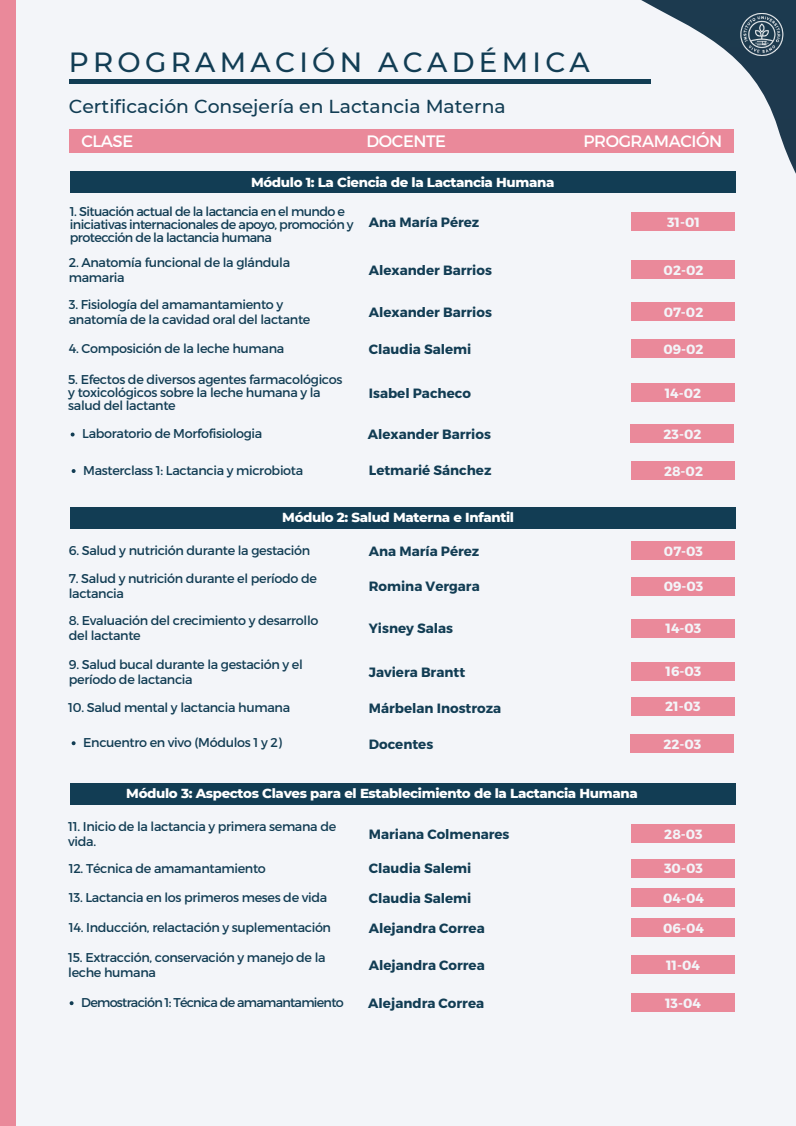
<style>
.page{position:relative;width:796px;height:1126px;background:#fff}
.page>*{position:absolute;margin:0;border:0;box-sizing:border-box;transform-origin:0 0}
.t1{font:500 27.67px "Montserrat";letter-spacing:.155em;color:#123d54}
.t2{font:500 18.75px "Montserrat";color:#123d54}
.t3{font:16.5px "Montserrat";letter-spacing:-.025em;color:#fff}
.t4{font:700 13.42px "Montserrat";color:#123d54}
.t5{font:800 13.35px "Montserrat";letter-spacing:-.025em;color:#fff}
.t6{font:700 13.35px "Montserrat";color:#f3f5f9}
.t7{font:12.75px/15.2px "Montserrat";letter-spacing:-.025em;color:#123d54}
.t8{font:12.75px/13px "Montserrat";letter-spacing:-.045em;color:#123d54}
.t9{font:12.75px "Montserrat";letter-spacing:-.055em;color:#123d54}
</style>
<div class="page">
<div style="left:0;top:0;width:795px;height:1125px;background:#f3f5f9"></div>
<svg style="left:526px;top:0;width:269px;height:231px"></svg>
<img style="left:731px;top:6px;width:59px;height:59px">
<div style="left:631px;top:212px;width:103px;height:19px;background:#ea899a"></div>
<div style="left:631px;top:541px;width:103px;height:19px;background:#ea899a"></div>
<div style="left:631px;top:260px;width:103px;height:19px;background:#ea899a"></div>
<div style="left:631px;top:576px;width:103px;height:19px;background:#ea899a"></div>
<div style="left:631px;top:302px;width:103px;height:19px;background:#ea899a"></div>
<div style="left:631px;top:618px;width:103px;height:19px;background:#ea899a"></div>
<div style="left:70px;top:171px;width:665px;height:22px;background:#123d54"></div>
<div style="left:70px;top:507px;width:665px;height:22px;background:#123d54"></div>
<div style="left:0;top:0;width:15px;height:1125px;background:#ea899a"></div>
<hr style="left:69px;top:79px;width:581px;height:4px;background:#123d54">
<div style="left:631px;top:339px;width:103px;height:19px;background:#ea899a"></div>
<div style="left:631px;top:662px;width:103px;height:18px;background:#ea899a"></div>
<div style="left:631px;top:383px;width:103px;height:18px;background:#ea899a"></div>
<div style="left:631px;top:697px;width:103px;height:18px;background:#ea899a"></div>
<div style="left:631px;top:461px;width:103px;height:18px;background:#ea899a"></div>
<div style="left:630px;top:733px;width:103px;height:19px;background:#ea899a"></div>
<svg style="left:72px;top:469px;width:4px;height:4px"></svg>
<svg style="left:72px;top:741px;width:4px;height:4px"></svg>
<div style="left:70px;top:129px;width:663px;height:23px;background:#ea899a"></div>
<div style="left:631px;top:823px;width:103px;height:19px;background:#ea899a"></div>
<div style="left:631px;top:858px;width:103px;height:19px;background:#ea899a"></div>
<div style="left:631px;top:888px;width:103px;height:18px;background:#ea899a"></div>
<div style="left:70px;top:782px;width:665px;height:22px;background:#123d54"></div>
<div style="left:631px;top:918px;width:103px;height:18px;background:#ea899a"></div>
<div style="left:631px;top:954px;width:103px;height:19px;background:#ea899a"></div>
<div style="left:631px;top:992px;width:103px;height:19px;background:#ea899a"></div>
<div style="left:630px;top:424px;width:103px;height:19px;background:#ea899a"></div>
<svg style="left:71px;top:432px;width:4px;height:4px"></svg>
<h1 class="t1" style="left:69px;top:45px;width:522px">PROGRAMACIÓN ACADÉMICA</h1>
<h2 class="t2" style="left:69px;top:94px;width:438px">Certificación Consejería en Lactancia Materna</h2>
<p class="t3" style="left:81px;top:131px;width:53px">CLASE</p>
<p class="t3" style="left:366px;top:131px;width:81px">DOCENTE</p>
<p class="t3" style="left:583px;top:131px;width:140px">PROGRAMACIÓN</p>
<p class="t5" style="left:251px;top:174px;width:305px">Módulo 1: La Ciencia de la Lactancia Humana</p>
<p class="t8" style="left:70px;top:205px;width:285px">1. Situación actual de la lactancia en el mundo e iniciativas internacionales de apoyo, promoción y protección de la lactancia humana</p>
<p class="t4" style="left:369px;top:213px;width:112px">Ana María Pérez</p>
<p class="t7" style="left:69px;top:254px;width:223px">2. Anatomía funcional de la glándula mamaria</p>
<p class="t4" style="left:369px;top:261px;width:125px">Alexander Barrios</p>
<p class="t7" style="left:69px;top:296px;width:243px">3. Fisiología del amamantamiento y anatomía de la cavidad oral del lactante</p>
<p class="t4" style="left:369px;top:303px;width:125px">Alexander Barrios</p>
<p class="t7" style="left:69px;top:340px;width:217px">4. Composición de la leche humana</p>
<p class="t4" style="left:369px;top:340px;width:104px">Claudia Salemi</p>
<p class="t7" style="left:68px;top:372px;width:275px;line-height:13px">5. Efectos de diversos agentes farmacológicos y toxicológicos sobre la leche humana y la salud del lactante</p>
<p class="t4" style="left:369px;top:384px;width:104px">Isabel Pacheco</p>
<p class="t6" style="left:667px;top:214px;width:34px">31-01</p>
<p class="t6" style="left:663px;top:261px;width:41px">02-02</p>
<p class="t6" style="left:663px;top:303px;width:41px">07-02</p>
<p class="t6" style="left:663px;top:340px;width:42px">09-02</p>
<p class="t6" style="left:664px;top:384px;width:38px">14-02</p>
<p class="t7" style="left:82px;top:425px;width:182px">Laboratorio de Morfofisiologia</p>
<p class="t4" style="left:368px;top:425px;width:125px">Alexander Barrios</p>
<p class="t6" style="left:663px;top:425px;width:39px">23-02</p>
<p class="t7" style="left:83px;top:461px;width:221px">Masterclass 1: Lactancia y microbiota</p>
<p class="t4" style="left:369px;top:462px;width:124px">Letmarié Sánchez</p>
<p class="t5" style="left:282px;top:509px;width:233px">Módulo 2: Salud Materna e Infantil</p>
<p class="t7" style="left:69px;top:542px;width:243px">6. Salud y nutrición durante la gestación</p>
<p class="t4" style="left:369px;top:542px;width:112px">Ana María Pérez</p>
<p class="t7" style="left:69px;top:570px;width:249px">7. Salud y nutrición durante el período de lactancia</p>
<p class="t4" style="left:369px;top:577px;width:112px">Romina Vergara</p>
<p class="t7" style="left:69px;top:612px;width:251px">8. Evaluación del crecimiento y desarrollo del lactante</p>
<p class="t4" style="left:369px;top:619px;width:86px">Yisney Salas</p>
<p class="t7" style="left:69px;top:655px;width:235px">9. Salud bucal durante la gestación y el período de lactancia</p>
<p class="t4" style="left:369px;top:662px;width:98px">Javiera Brantt</p>
<p class="t7" style="left:68px;top:699px;width:223px">10. Salud mental y lactancia humana</p>
<p class="t4" style="left:369px;top:699px;width:134px">Márbelan Inostroza</p>
<p class="t6" style="left:664px;top:462px;width:40px">28-02</p>
<p class="t6" style="left:663px;top:542px;width:41px">07-03</p>
<p class="t6" style="left:663px;top:577px;width:41px">09-03</p>
<p class="t6" style="left:665px;top:619px;width:37px">14-03</p>
<p class="t6" style="left:665px;top:662px;width:37px">16-03</p>
<p class="t6" style="left:665px;top:697px;width:37px">21-03</p>
<p class="t7" style="left:83px;top:733px;width:200px">Encuentro en vivo (Módulos 1 y 2)</p>
<p class="t6" style="left:663px;top:734px;width:39px">22-03</p>
<p class="t4" style="left:369px;top:734px;width:66px">Docentes</p>
<p class="t5" style="left:126px;top:785px;width:513px">Módulo 3: Aspectos Claves para el Establecimiento de la Lactancia Humana</p>
<p class="t7" style="left:68px;top:817px;width:269px">11. Inicio de la lactancia y primera semana de vida.</p>
<p class="t4" style="left:369px;top:824px;width:142px">Mariana Colmenares</p>
<p class="t7" style="left:69px;top:859px;width:198px">12. Técnica de amamantamiento</p>
<p class="t4" style="left:369px;top:859px;width:104px">Claudia Salemi</p>
<p class="t6" style="left:664px;top:825px;width:40px">28-03</p>
<p class="t6" style="left:664px;top:859px;width:40px">30-03</p>
<p class="t7" style="left:69px;top:889px;width:260px">13. Lactancia en los primeros meses de vida</p>
<p class="t4" style="left:369px;top:889px;width:104px">Claudia Salemi</p>
<p class="t6" style="left:663px;top:889px;width:42px">04-04</p>
<p class="t7" style="left:69px;top:919px;width:264px">14. Inducción, relactación y suplementación</p>
<p class="t4" style="left:369px;top:919px;width:117px">Alejandra Correa</p>
<p class="t6" style="left:663px;top:919px;width:42px">06-04</p>
<p class="t7" style="left:68px;top:948px;width:259px">15. Extracción, conservación y manejo de la leche humana</p>
<p class="t4" style="left:369px;top:955px;width:117px">Alejandra Correa</p>
<p class="t9" style="left:81px;top:993px;width:264px">Demostración 1: Técnica de amamantamiento</p>
<p class="t4" style="left:368px;top:993px;width:117px">Alejandra Correa</p>
<p class="t6" style="left:666px;top:955px;width:35px">11-04</p>
<p class="t6" style="left:665px;top:993px;width:37px">13-04</p>
</div>
